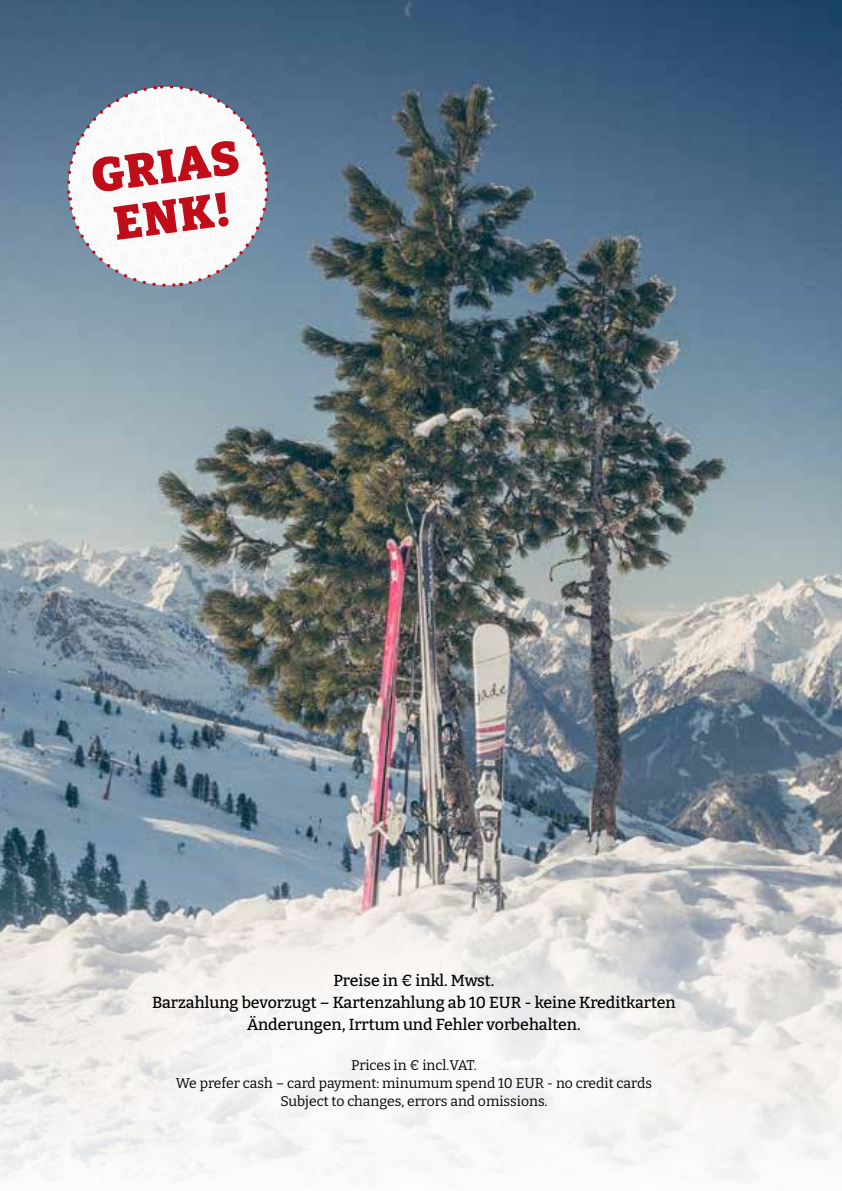
<style>
.page{position:relative;width:842px;height:1191px;background:#fff}
.page>*{position:absolute;margin:0;border:0;box-sizing:border-box;transform-origin:0 0}
.t1{font:900 46.8px/50px "Bitter";color:#c10c1a;text-align:center}
.t2{font:500 16px/22px "Bitter";color:#000;text-align:center}
.t3{font:14px/18px "Bitter";color:#000;text-align:center}
</style>
<div class="page">
<img style="left:0;top:0;width:842px;height:832px">
<svg style="left:62px;top:80px;width:211px;height:211px"></svg>
<img style="left:62px;top:88px;width:3px;height:111px">
<svg style="left:65px;top:83px;width:206px;height:206px"></svg>
<svg style="left:0;top:832px;width:842px;height:347px"></svg>
<div style="left:51px;top:868px;width:726px;height:323px;background:#fff;opacity:.75"></div>
<h1 class="t1" style="left:88px;top:147px;width:150px;rotate:-7deg">GRIAS<br>ENK!</h1>
<p class="t2" style="left:152px;top:968px;width:525px">Preise in € inkl. Mwst.<br>Barzahlung bevorzugt – Kartenzahlung ab 10 EUR - keine Kreditkarten<br>Änderungen, Irrtum und Fehler vorbehalten.</p>
<p class="t3" style="left:176px;top:1055px;width:478px">Prices in € incl.VAT.<br>We prefer cash – card payment: minumum spend 10 EUR - no credit cards<br>Subject to changes, errors and omissions.</p>
</div>
